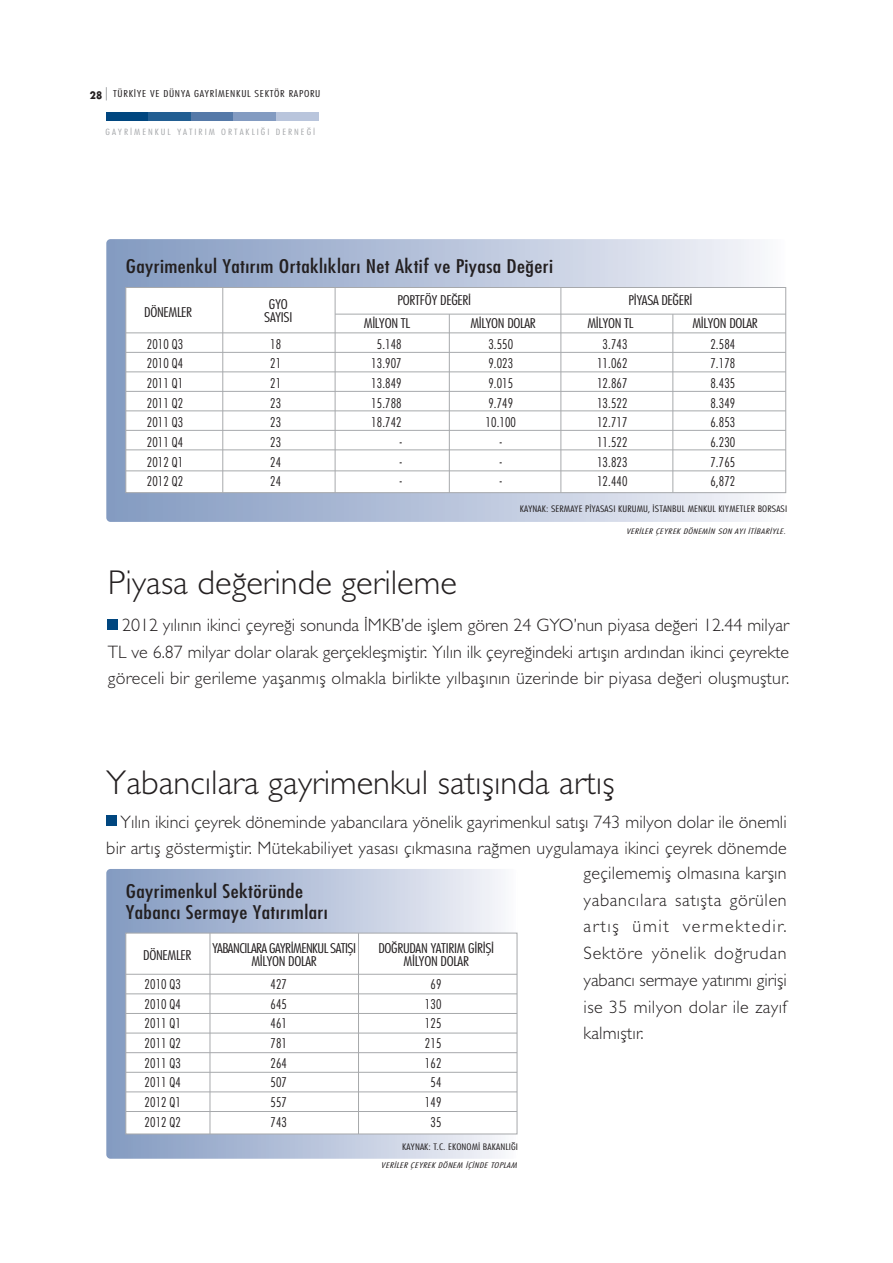
<style>
.page{position:relative;width:893px;height:1263px;background:#fff}
.page>*{position:absolute;margin:0;border:0;box-sizing:border-box;transform-origin:0 0}
.t1{font:34.5px "Gill Sans Light Tr";color:#231f20}
.t2{font:18.45px/21.5px "Futura Cond Nr Tr";letter-spacing:.02em;color:#231f20;scale:1.2 1}
.t3{font:18px/26.7px "Gill Sans Light Tr";letter-spacing:.01em;color:#231f20;text-align:justify}
.t4{font:13.05px "Futura Cond Light Tr";letter-spacing:.01em;color:#231f20}
.t5{font:13.05px/13px "Futura Cond Light Tr";letter-spacing:-.02em;color:#231f20;text-align:center;scale:1.2 1}
.t6{font:13.05px/13px "Futura Cond Light Tr";letter-spacing:-.035em;color:#231f20;text-align:center;scale:1.2 1}
.t7{font:13.05px "Futura Cond Light Tr";letter-spacing:.01em;color:#231f20;scale:1.2 1}
.t8{font:10.05px "Futura Bold Tr";color:#231f20;scale:.9 1}
.t9{font:9.3px "Futura Cond Light Tr";letter-spacing:.055em;color:#231f20;scale:1.3 1}
.t10{font:8.7px "Futura Cond Light Tr";letter-spacing:.01em;color:#231f20;scale:1.3 1}
.t11{font:8.4px "Futura Cond Light Tr";letter-spacing:.185em;color:#a7a9ac;scale:1.3 1}
.t12{font:italic 7.5px "Futura Cond Light Tr";color:#231f20;scale:1.39 1}
.t13{font:italic 7.35px "Futura Cond Light Tr";color:#231f20;scale:1.43 1}
</style>
<div class="page">
<div style="left:106px;top:239px;width:680px;height:283px;background:linear-gradient(to right,#8097bf,#f5f5f9);border-radius:4px"></div>
<hr style="left:785px;top:239px;width:1px;height:283px;background:#fff">
<div style="left:125px;top:287px;width:661px;height:206px;background:#fff;border:1px solid #a7a9ac"></div>
<hr style="left:126px;top:333px;width:660px;height:1px;background:#a7a9ac">
<hr style="left:126px;top:352px;width:660px;height:1px;background:#a7a9ac">
<hr style="left:126px;top:372px;width:660px;height:1px;background:#a7a9ac">
<hr style="left:126px;top:391px;width:660px;height:1px;background:#a7a9ac">
<hr style="left:126px;top:411px;width:660px;height:1px;background:#a7a9ac">
<hr style="left:126px;top:430px;width:660px;height:1px;background:#a7a9ac">
<hr style="left:126px;top:450px;width:660px;height:1px;background:#a7a9ac">
<hr style="left:222px;top:288px;width:1px;height:205px;background:#a7a9ac">
<hr style="left:335px;top:288px;width:1px;height:205px;background:#a7a9ac">
<hr style="left:672px;top:314px;width:1px;height:179px;background:#a7a9ac">
<hr style="left:335px;top:314px;width:451px;height:1px;background:#a7a9ac">
<hr style="left:449px;top:314px;width:1px;height:179px;background:#a7a9ac">
<hr style="left:560px;top:288px;width:1px;height:205px;background:#a7a9ac">
<div style="left:107px;top:619px;width:11px;height:10px;background:#00467f"></div>
<div style="left:106px;top:869px;width:411px;height:290px;background:linear-gradient(to right,#8097bf,#f5f5fa);border-radius:4px"></div>
<div style="left:125px;top:933px;width:392px;height:201px;background:#fff;border:1px solid #a7a9ac"></div>
<hr style="left:210px;top:933px;width:1px;height:201px;background:#a7a9ac">
<hr style="left:126px;top:974px;width:391px;height:1px;background:#a7a9ac">
<hr style="left:126px;top:994px;width:391px;height:1px;background:#a7a9ac">
<hr style="left:126px;top:1013px;width:391px;height:1px;background:#a7a9ac">
<hr style="left:126px;top:1033px;width:391px;height:1px;background:#a7a9ac">
<hr style="left:126px;top:1052px;width:391px;height:1px;background:#a7a9ac">
<hr style="left:126px;top:1072px;width:391px;height:1px;background:#a7a9ac">
<hr style="left:126px;top:1092px;width:391px;height:1px;background:#a7a9ac">
<hr style="left:126px;top:1111px;width:391px;height:1px;background:#a7a9ac">
<hr style="left:358px;top:933px;width:1px;height:201px;background:#a7a9ac">
<div style="left:107px;top:815px;width:10px;height:11px;background:#00467f"></div>
<div style="left:106px;top:112px;width:213px;height:9px;background:#b9c5dc"></div>
<div style="left:106px;top:112px;width:43px;height:9px;background:#00467f"></div>
<div style="left:149px;top:112px;width:42px;height:9px;background:#225e92"></div>
<div style="left:191px;top:112px;width:43px;height:9px;background:#5579a8"></div>
<div style="left:234px;top:112px;width:42px;height:9px;background:#839bc1"></div>
<svg style="left:106px;top:87px;width:1px;height:13px"></svg>
<hr style="left:126px;top:471px;width:660px;height:1px;background:#a7a9ac">
<p class="t8" style="left:90px;top:90px;width:15px">28</p>
<p class="t9" style="left:113px;top:90px;width:161px">TÜRK‹YE VE DÜNYA GAYR‹MENKUL SEKTÖR RAPORU</p>
<p class="t11" style="left:106px;top:128px;width:163px">GAYR‹MENKUL YATIRIM ORTAKLI⁄I DERNE⁄‹</p>
<p class="t2" style="left:126px;top:257px;width:357px">Gayrimenkul Yat›r›m Ortakl›klar› Net Aktif ve Piyasa De€eri</p>
<p class="t5" style="left:397px;top:294px;width:63px">PORTFÖY DE⁄ER‹</p>
<p class="t7" style="left:628px;top:294px;width:55px">P‹YASA DE⁄ER‹</p>
<p class="t5" style="left:264px;top:298px;width:25px">GYO<br>SAYISI</p>
<p class="t5" style="left:144px;top:306px;width:42px">DÖNEMLER</p>
<p class="t7" style="left:364px;top:317px;width:40px">M‹LYON TL</p>
<p class="t5" style="left:470px;top:318px;width:56px">M‹LYON DOLAR</p>
<p class="t7" style="left:587px;top:317px;width:40px">M‹LYON TL</p>
<p class="t5" style="left:692px;top:318px;width:56px">M‹LYON DOLAR</p>
<p class="t4" style="left:147px;top:338px;width:38px">2010 Q3</p>
<p class="t4" style="left:270px;top:338px;width:12px">18</p>
<p class="t4" style="left:377px;top:338px;width:26px">5.148</p>
<p class="t4" style="left:488px;top:338px;width:26px">3.550</p>
<p class="t4" style="left:603px;top:338px;width:26px">3.743</p>
<p class="t4" style="left:710px;top:338px;width:26px">2.584</p>
<p class="t4" style="left:147px;top:357px;width:38px">2010 Q4</p>
<p class="t4" style="left:270px;top:357px;width:12px">21</p>
<p class="t4" style="left:371px;top:357px;width:32px">13.907</p>
<p class="t4" style="left:488px;top:357px;width:26px">9.023</p>
<p class="t4" style="left:597px;top:357px;width:32px">11.062</p>
<p class="t4" style="left:710px;top:357px;width:26px">7.178</p>
<p class="t4" style="left:147px;top:377px;width:38px">2011 Q1</p>
<p class="t4" style="left:270px;top:377px;width:12px">21</p>
<p class="t4" style="left:371px;top:377px;width:32px">13.849</p>
<p class="t4" style="left:488px;top:377px;width:26px">9.015</p>
<p class="t4" style="left:597px;top:377px;width:32px">12.867</p>
<p class="t4" style="left:710px;top:377px;width:26px">8.435</p>
<p class="t4" style="left:147px;top:397px;width:38px">2011 Q2</p>
<p class="t4" style="left:270px;top:397px;width:12px">23</p>
<p class="t4" style="left:371px;top:397px;width:32px">15.788</p>
<p class="t4" style="left:488px;top:397px;width:26px">9.749</p>
<p class="t4" style="left:597px;top:397px;width:32px">13.522</p>
<p class="t4" style="left:710px;top:397px;width:26px">8.349</p>
<p class="t4" style="left:147px;top:416px;width:38px">2011 Q3</p>
<p class="t4" style="left:270px;top:416px;width:12px">23</p>
<p class="t4" style="left:371px;top:416px;width:32px">18.742</p>
<p class="t4" style="left:486px;top:416px;width:32px">10.100</p>
<p class="t4" style="left:597px;top:416px;width:32px">12.717</p>
<p class="t4" style="left:710px;top:416px;width:26px">6.853</p>
<p class="t4" style="left:147px;top:436px;width:38px">2011 Q4</p>
<p class="t4" style="left:270px;top:436px;width:12px">23</p>
<p class="t4" style="left:400px;top:436px;width:4px">-</p>
<p class="t4" style="left:500px;top:436px;width:4px">-</p>
<p class="t4" style="left:597px;top:436px;width:32px">11.522</p>
<p class="t4" style="left:710px;top:436px;width:26px">6.230</p>
<p class="t4" style="left:147px;top:456px;width:38px">2012 Q1</p>
<p class="t4" style="left:270px;top:456px;width:12px">24</p>
<p class="t4" style="left:400px;top:456px;width:4px">-</p>
<p class="t4" style="left:500px;top:456px;width:4px">-</p>
<p class="t4" style="left:597px;top:456px;width:32px">13.823</p>
<p class="t4" style="left:710px;top:456px;width:26px">7.765</p>
<p class="t4" style="left:147px;top:476px;width:38px">2012 Q2</p>
<p class="t4" style="left:270px;top:476px;width:12px">24</p>
<p class="t4" style="left:400px;top:476px;width:4px">-</p>
<p class="t4" style="left:500px;top:476px;width:4px">-</p>
<p class="t4" style="left:597px;top:476px;width:32px">12.440</p>
<p class="t4" style="left:710px;top:476px;width:26px">6,872</p>
<p class="t10" style="left:520px;top:505px;width:207px">KAYNAK: SERMAYE P‹YASASI KURUMU, ‹STANBUL MENKUL KIYMETLER BORSASI</p>
<p class="t13" style="left:626px;top:528px;width:115px">VER‹LER ÇEYREK DÖNEM‹N SON AYI ‹T‹BAR‹YLE.</p>
<h1 class="t1" style="left:108px;top:570px;width:351px">Piyasa de€erinde gerileme</h1>
<p class="t3" style="left:108px;top:614px;width:683px;text-indent:14px">2012 yılının ikinci çeyre€i sonunda ‹MKB’de ifllem gören 24 GYO’nun piyasa de€eri 12.44 milyar TL ve 6.87 milyar dolar olarak gerçekleflmifltir. Yılın ilk çeyre€indeki artıflın ardından ikinci çeyrekte göreceli bir gerileme yaflanmıfl olmakla birlikte yılbaflının üzerinde bir piyasa de€eri oluflmufltur.</p>
<h1 class="t1" style="left:106px;top:770px;width:510px">Yabanc›lara gayrimenkul sat›fl›nda art›fl</h1>
<p class="t3" style="left:106px;top:810px;width:682px;text-align:right">Yılın ikinci çeyrek döneminde yabancılara yönelik gayrimenkul satıflı 743 milyon dolar ile önemli bir artıfl göstermifltir. Mütekabiliyet yasası çıkmasına ra€men uygulamaya ikinci çeyrek dönemde</p>
<p class="t2" style="left:126px;top:881px;width:170px">Gayrimenkul Sektöründe<br>Yabanc› Sermaye Yat›r›mlar›</p>
<p class="t5" style="left:143px;top:949px;width:42px">DÖNEMLER</p>
<p class="t6" style="left:212px;top:943px;width:121px">YABANCILARA GAYR‹MENKUL SATIfiI<br>M‹LYON DOLAR</p>
<p class="t5" style="left:378px;top:943px;width:98px">DO⁄RUDAN YATIRIM G‹R‹fi‹<br>M‹LYON DOLAR</p>
<p class="t4" style="left:145px;top:978px;width:38px">2010 Q3</p>
<p class="t4" style="left:270px;top:978px;width:18px">427</p>
<p class="t4" style="left:430px;top:978px;width:12px">69</p>
<p class="t4" style="left:145px;top:998px;width:38px">2010 Q4</p>
<p class="t4" style="left:270px;top:998px;width:18px">645</p>
<p class="t4" style="left:425px;top:998px;width:18px">130</p>
<p class="t4" style="left:145px;top:1017px;width:38px">2011 Q1</p>
<p class="t4" style="left:270px;top:1017px;width:18px">461</p>
<p class="t4" style="left:425px;top:1017px;width:18px">125</p>
<p class="t4" style="left:145px;top:1037px;width:38px">2011 Q2</p>
<p class="t4" style="left:270px;top:1037px;width:18px">781</p>
<p class="t4" style="left:425px;top:1037px;width:18px">215</p>
<p class="t4" style="left:145px;top:1057px;width:38px">2011 Q3</p>
<p class="t4" style="left:270px;top:1057px;width:18px">264</p>
<p class="t4" style="left:425px;top:1057px;width:18px">162</p>
<p class="t4" style="left:145px;top:1076px;width:38px">2011 Q4</p>
<p class="t4" style="left:270px;top:1076px;width:18px">507</p>
<p class="t4" style="left:430px;top:1076px;width:12px">54</p>
<p class="t4" style="left:145px;top:1096px;width:38px">2012 Q1</p>
<p class="t4" style="left:270px;top:1096px;width:18px">557</p>
<p class="t4" style="left:425px;top:1096px;width:18px">149</p>
<p class="t4" style="left:145px;top:1116px;width:38px">2012 Q2</p>
<p class="t4" style="left:270px;top:1116px;width:18px">743</p>
<p class="t4" style="left:430px;top:1116px;width:12px">35</p>
<p class="t12" style="left:381px;top:1161px;width:101px">VER‹LER ÇEYREK DÖNEM ‹Ç‹NDE TOPLAM</p>
<p class="t10" style="left:402px;top:1143px;width:91px">KAYNAK: T.C. EKONOM‹ BAKANLI⁄I</p>
<p class="t3" style="left:584px;top:862px;width:205px">geçilememifl olmasına karflın yabancılara satıflta görülen artıfl ümit vermektedir.<br>Sektöre yönelik do€rudan yabancı sermaye yatırımı girifli ise 35 milyon dolar ile zayıf kalmıfltır.</p>
</div>
